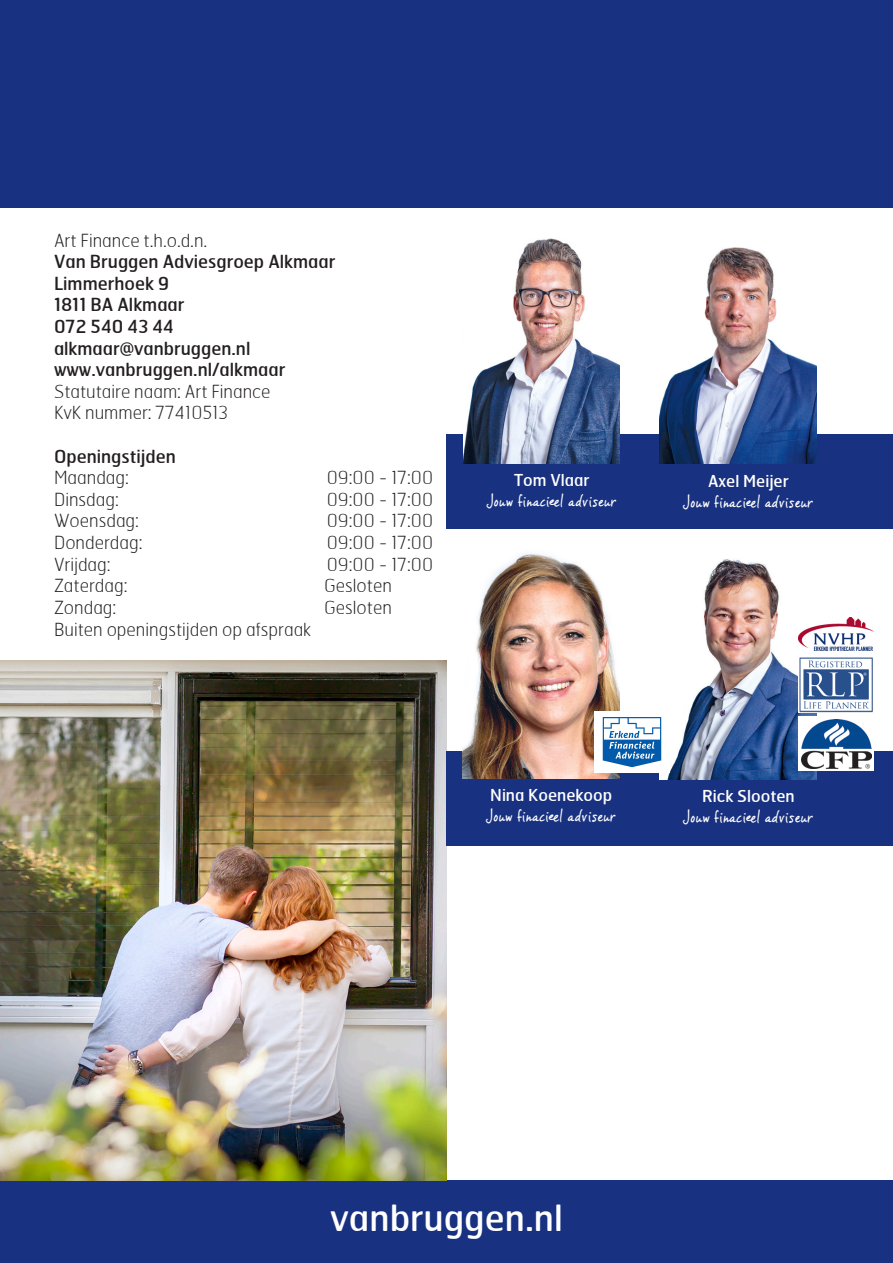
<style>
.page{position:relative;width:893px;height:1263px;background:#fff}
.page>*{position:absolute;margin:0;border:0;box-sizing:border-box;transform-origin:0 0}
.t1{font:36px "Hermes";color:#fff}
.t2{font:100 18px "Hermes";color:#231f20}
.t3{font:18px "Hermes";color:#231f20}
.t4{font:16.35px "Vince Hand II";letter-spacing:.01em;color:#fff}
.t5{font:16.35px "Hermes";color:#fff}
</style>
<div class="page">
<div style="left:0;top:0;width:893px;height:208px;background:#183181"></div>
<div style="left:0;top:1180px;width:893px;height:83px;background:#183181"></div>
<img style="left:0;top:660px;width:446px;height:520px">
<div style="left:446px;top:435px;width:447px;height:94px;background:#183181"></div>
<div style="left:446px;top:751px;width:447px;height:95px;background:#183181"></div>
<img style="left:463px;top:238px;width:157px;height:225px">
<img style="left:660px;top:247px;width:157px;height:217px">
<img style="left:660px;top:559px;width:157px;height:220px">
<img style="left:462px;top:553px;width:157px;height:225px">
<img style="left:798px;top:656px;width:75px;height:57px">
<img style="left:798px;top:618px;width:76px;height:33px">
<div style="left:798px;top:716px;width:76px;height:54px;background:#fff"></div>
<img style="left:801px;top:719px;width:70px;height:49px">
<div style="left:594px;top:711px;width:76px;height:61px;background:#fff"></div>
<svg style="left:603px;top:717px;width:58px;height:50px"></svg>
<p class="t2" style="left:54px;top:229px;width:155px">Art Finance t.h.o.d.n.</p>
<p class="t3" style="left:54px;top:250px;width:283px">Van Bruggen Adviesgroep Alkmaar</p>
<p class="t3" style="left:54px;top:272px;width:117px">Limmerhoek 9</p>
<p class="t3" style="left:54px;top:293px;width:132px">1811 BA Alkmaar</p>
<p class="t3" style="left:54px;top:315px;width:121px">072 540 43 44</p>
<p class="t3" style="left:54px;top:337px;width:198px">alkmaar@vanbruggen.nl</p>
<p class="t3" style="left:54px;top:358px;width:233px">www.vanbruggen.nl/alkmaar</p>
<p class="t2" style="left:54px;top:380px;width:218px">Statutaire naam: Art Finance</p>
<p class="t2" style="left:54px;top:402px;width:176px">KvK nummer: 77410513</p>
<p class="t3" style="left:54px;top:445px;width:123px">Openingstijden</p>
<p class="t2" style="left:54px;top:466px;width:76px">Maandag:</p>
<p class="t2" style="left:327px;top:466px;width:108px">09:00 - 17:00</p>
<p class="t2" style="left:54px;top:488px;width:66px">Dinsdag:</p>
<p class="t2" style="left:327px;top:488px;width:108px">09:00 - 17:00</p>
<p class="t2" style="left:54px;top:510px;width:86px">Woensdag:</p>
<p class="t2" style="left:327px;top:510px;width:108px">09:00 - 17:00</p>
<p class="t2" style="left:54px;top:531px;width:90px">Donderdag:</p>
<p class="t2" style="left:327px;top:531px;width:108px">09:00 - 17:00</p>
<p class="t2" style="left:54px;top:553px;width:58px">Vrijdag:</p>
<p class="t2" style="left:327px;top:553px;width:108px">09:00 - 17:00</p>
<p class="t2" style="left:54px;top:574px;width:75px">Zaterdag:</p>
<p class="t2" style="left:324px;top:574px;width:69px">Gesloten</p>
<p class="t2" style="left:54px;top:596px;width:64px">Zondag:</p>
<p class="t2" style="left:324px;top:596px;width:69px">Gesloten</p>
<p class="t2" style="left:54px;top:618px;width:259px">Buiten openingstijden op afspraak</p>
<p class="t5" style="left:514px;top:470px;width:77px">Tom Vlaar</p>
<p class="t4" style="left:487px;top:491px;width:131px">Jouw finacieel adviseur</p>
<p class="t5" style="left:490px;top:785px;width:124px">Nina Koenekoop</p>
<p class="t4" style="left:486px;top:806px;width:131px">Jouw finacieel adviseur</p>
<p class="t5" style="left:708px;top:470px;width:82px">Axel Meijer</p>
<p class="t4" style="left:684px;top:491px;width:131px">Jouw finacieel adviseur</p>
<p class="t5" style="left:702px;top:786px;width:94px">Rick Slooten</p>
<p class="t4" style="left:684px;top:807px;width:131px">Jouw finacieel adviseur</p>
<h1 class="t1" style="left:330px;top:1195px;width:234px">vanbruggen.nl</h1>
</div>
